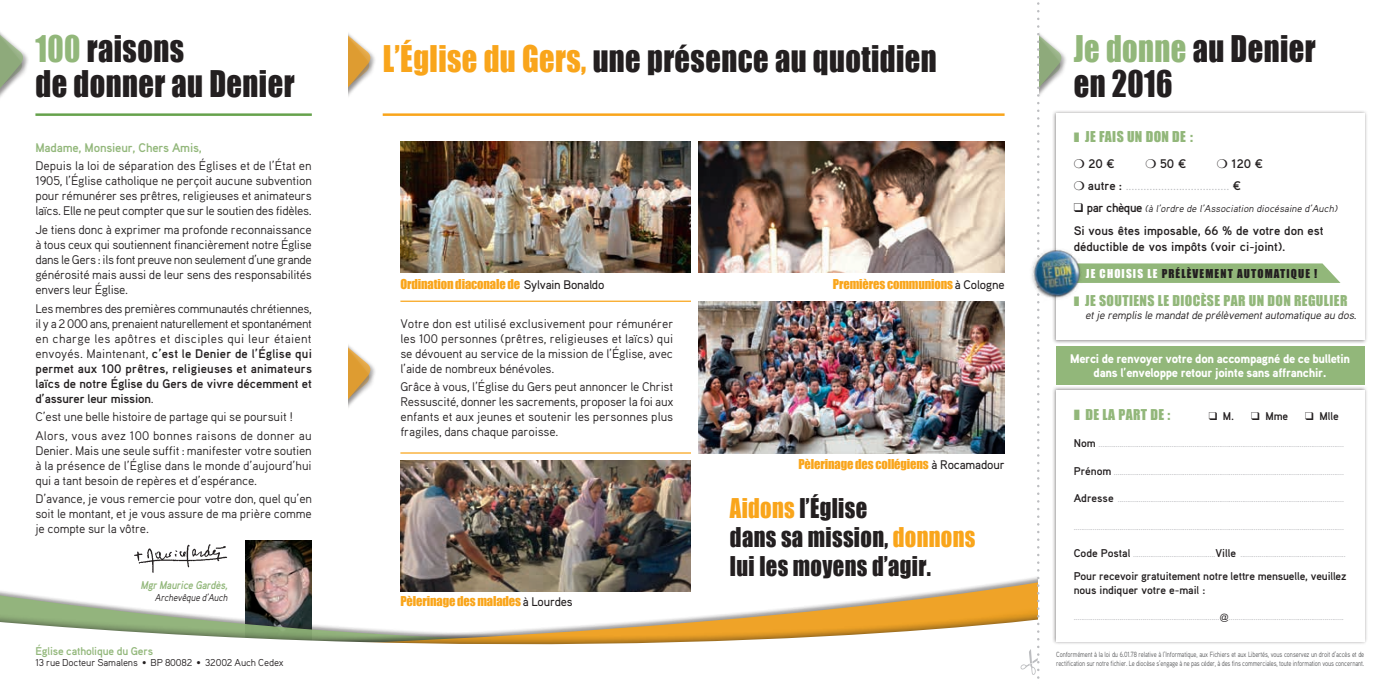
<style>
.page{position:relative;width:1382px;height:684px;background:#fff}
.page>*{position:absolute;margin:0;border:0;box-sizing:border-box;transform-origin:0 0}
.t1{font:33.75px/35px "Impact";letter-spacing:.015em;color:#231f20;scale:.9 1}
.t2{font:25px/28.8px "Impact";letter-spacing:.015em;color:#231f20;scale:.9 1}
.t3{font:13.75px "Impact";letter-spacing:.03em;color:#92b77a}
.t4{font:12.5px/15px "Aaux Pro";letter-spacing:-.015em;color:#231f20;text-align:justify}
.t5{font:12.5px "Impact";letter-spacing:-.01em;color:#f9a51b}
.t6{font:900 12.5px/13.8px "Aaux Pro";letter-spacing:-.025em;color:#fff;text-align:center}
.t7{font:700 12.5px/16.2px "Aaux Pro";color:#231f20}
.t8{font:12.5px/22.2px "Aaux Pro";color:#bcbdc0}
.t9{font:700 12.5px "Aaux Pro";letter-spacing:-.015em;color:#92b77a}
.t10{font:700 11.25px/13.8px "Aaux Pro";letter-spacing:-.01em;color:#231f20}
.t11{font:italic 11.25px "Aaux Pro";color:#231f20}
.t12{font:11.25px "Impact";letter-spacing:.1em;color:#231f20}
.t13{font:700 11.25px "Aaux Pro";letter-spacing:-.015em;color:#92b77a}
.t14{font:italic 700 11.25px "Aaux Pro";color:#92b77a;scale:.9 1}
.t15{font:italic 10px "Aaux Pro";color:#231f20}
.t16{font:10px "Aaux Pro";letter-spacing:-.015em;color:#231f20}
.t17{font:italic 10px "Aaux Pro";color:#231f20;scale:.9 1}
.t18{font:8.75px "Gill Sans Std";color:#bcbdc0}
.t19{font:7.5px/8.8px "Aaux Pro";letter-spacing:-.02em;color:#57585a;scale:.8 1}
.s1{color:#92b77a}
.s2{font-weight:700}
.s3{color:#f9a51b}
.s4{font-family:"Aaux Pro";font-weight:500;color:#231f20}
.s5{font-weight:700;color:#231f20}
.s6{font-weight:700;font-style:normal;font-size:12.5px}
.s7{color:#fff}
.s8{font-family:"Aaux Pro";font-weight:700;font-size:11.25px;color:#231f20}
.s9{color:#231f20}
</style>
<div class="page">
<svg style="left:348px;top:345px;width:26px;height:63px"></svg>
<img style="left:245px;top:540px;width:67px;height:33px">
<div style="left:0;top:573px;width:1058px;height:111px;background:#231f20;opacity:.45"></div>
<svg style="left:0;top:579px;width:960px;height:30px"></svg>
<div style="left:0;top:609px;width:1064px;height:75px;background:#231f20;opacity:.75"></div>
<svg style="left:0;top:617px;width:960px;height:67px"></svg>
<img style="left:400px;top:461px;width:291px;height:131px">
<img style="left:134px;top:544px;width:94px;height:28px">
<svg style="left:348px;top:33px;width:26px;height:63px"></svg>
<hr style="left:35px;top:113px;width:277px;height:3px;background:#66a24c">
<hr style="left:383px;top:113px;width:622px;height:3px;background:#f9a51b">
<div style="left:0;top:6px;width:29px;height:104px;background:#231f20;opacity:.35"></div>
<svg style="left:0;top:6px;width:26px;height:102px"></svg>
<img style="left:400px;top:142px;width:291px;height:131px">
<img style="left:698px;top:142px;width:262px;height:131px">
<img style="left:698px;top:301px;width:262px;height:152px">
<div style="left:1056px;top:345px;width:308px;height:39px;background:#92b77a"></div>
<hr style="left:400px;top:301px;width:291px;height:1px;background:#f9a51b">
<hr style="left:400px;top:452px;width:291px;height:2px;background:#f9a51b">
<svg style="left:960px;top:2px;width:380px;height:682px"></svg>
<h1 class="t1" style="left:35px;top:30px;width:289px"><span class="s1">100</span> raisons<br>de donner au Denier</h1>
<p class="t9" style="left:35px;top:139px;width:168px">Madame, Monsieur, Chers Amis,</p>
<p class="t4" style="left:35px;top:158px;width:278px">Depuis la loi de séparation des Églises et de l’État en 1905, l’Église catholique ne perçoit aucune subvention pour rémunérer ses prêtres, religieuses et animateurs laïcs. Elle ne peut compter que sur le soutien des fidèles.</p>
<p class="t4" style="left:35px;top:222px;width:278px">Je tiens donc à exprimer ma profonde reconnaissance à tous ceux qui soutiennent financièrement notre Église dans le Gers : ils font preuve non seulement d’une grande générosité mais aussi de leur sens des responsabilités envers leur Église.</p>
<p class="t4" style="left:35px;top:300px;width:278px">Les membres des premières communautés chrétiennes, il y a 2 000 ans, prenaient naturellement et spontanément en charge les apôtres et disciples qui leur étaient envoyés. Maintenant, <span class="s2">c’est le Denier de l’Église qui permet aux 100 prêtres, religieuses et animateurs laïcs de notre Église du Gers de vivre décemment et d’assurer leur mission</span>.</p>
<p class="t4" style="left:35px;top:407px;width:278px;line-height:18.5px">C’est une belle histoire de partage qui se poursuit !<br>Alors, vous avez 100 bonnes raisons de donner au</p>
<p class="t4" style="left:35px;top:442px;width:278px">Denier. Mais une seule suffit : manifester votre soutien à la présence de l’Église dans le monde d’aujourd’hui qui a tant besoin de repères et d’espérance.</p>
<p class="t4" style="left:35px;top:491px;width:278px">D’avance, je vous remercie pour votre don, quel qu’en soit le montant, et je vous assure de ma prière comme je compte sur la vôtre.</p>
<p class="t14" style="left:140px;top:577px;width:101px">MgrMaurice Gardès,</p>
<p class="t17" style="left:155px;top:591px;width:85px">Archevêque d’Auch</p>
<p class="t13" style="left:35px;top:643px;width:119px">Église catholique du Gers</p>
<p class="t16" style="left:35px;top:656px;width:250px">13 rue Docteur Samalens • BP 80082 • 32002 Auch Cedex</p>
<h1 class="t1" style="left:383px;top:40px;width:617px"><span class="s3">L’Église du Gers,</span> une présence au quotidien</h1>
<p class="t5" style="left:400px;top:274px;width:206px">Ordination diaconale de <span class="s4">Sylvain Bonaldo</span></p>
<p class="t4" style="left:400px;top:316px;width:274px">Votre don est utilisé exclusivement pour rémunérer les 100 personnes (prêtres, religieuses et laïcs) qui se dévouent au service de la mission de l’Église, avec l’aide de nombreux bénévoles.</p>
<p class="t4" style="left:400px;top:379px;width:274px">Grâce à vous, l’Église du Gers peut annoncer le Christ Ressuscité, donner les sacrements, proposer la foi aux enfants et aux jeunes et soutenir les personnes plus fragiles, dans chaque paroisse.</p>
<p class="t5" style="left:400px;top:591px;width:174px">Pèlerinage des malades <span class="s4">à Lourdes</span></p>
<p class="t5" style="left:833px;top:274px;width:173px">Premières communions <span class="s4">à Cologne</span></p>
<p class="t5" style="left:798px;top:455px;width:208px">Pèlerinage des collégiens <span class="s4">à Rocamadour</span></p>
<h2 class="t2" style="left:730px;top:493px;width:274px"><span class="s3">Aidons</span> l’Église<br>dans sa mission, <span class="s3">donnons </span>lui les moyens d’agir.</h2>
<h1 class="t1" style="left:1074px;top:30px;width:270px"><span class="s1">Je donne</span> au Denier en 2016</h1>
<p class="t3" style="left:1074px;top:126px;width:121px">❚ JE FAIS UN DON DE :</p>
<p class="t7" style="left:1088px;top:155px;width:29px">20 ¤</p>
<p class="t7" style="left:1160px;top:155px;width:28px">50 ¤</p>
<p class="t8" style="left:1088px;top:152px;width:177px;text-indent:144px"><span class="s5">120 ¤ autre :</span> ................................... <span class="s5">¤</span></p>
<p class="t15" style="left:1074px;top:203px;width:267px">❑ <span class="s6">pa r c h èq u e</span> (à l’ordre de l’Association diocésaine d’Auch)</p>
<p class="t7" style="left:1074px;top:222px;width:251px">Si vous êtes imposable, 66 % de votre don est déductible de vos impôts (voir ci-joint).</p>
<p class="t12" style="left:1086px;top:265px;width:233px"><span class="s7">JE CHOISIS LE</span> PRÉLÈVEMENT AUTOMATIQUE !</p>
<p class="t3" style="left:1074px;top:290px;width:275px">❚ JE SOUTIENS LE DIOCÈSE PAR UN DON REGULIER</p>
<p class="t11" style="left:1085px;top:308px;width:275px">etje remplis le mandatde prélèvementautomatique au dos.</p>
<p class="t6" style="left:1070px;top:351px;width:281px">Merci de renvoyer votre don accompagné de ce bulletin dans l’enveloppe retour jointe sans affranchir.</p>
<p class="t3" style="left:1074px;top:404px;width:98px">❚ DE LA PART DE :</p>
<p class="t10" style="left:1209px;top:408px;width:27px">❑ M.</p>
<p class="t10" style="left:1251px;top:408px;width:39px">❑ Mme</p>
<p class="t10" style="left:1305px;top:408px;width:35px">❑ Mlle</p>
<p class="t18" style="left:1074px;top:439px;width:272px"><span class="s8">Nom</span> ................................................................................................................................</p>
<p class="t18" style="left:1074px;top:467px;width:272px"><span class="s8">Prénom</span> ........................................................................................................................</p>
<p class="t18" style="left:1074px;top:494px;width:272px"><span class="s8">Adresse</span> ......................................................................................................................</p>
<p class="t18" style="left:1074px;top:522px;width:272px">.............................................................................................................................................</p>
<p class="t18" style="left:1074px;top:549px;width:274px"><span class="s8">Code Postal</span> ...........................................<span class="s8">Ville</span> .......................................................</p>
<p class="t10" style="left:1074px;top:569px;width:274px">Pour recevoir gratuitement notre lettre mensuelle, veuillez nous indiquer votre e-mail :</p>
<p class="t18" style="left:1074px;top:612px;width:272px">............................................................................<span class="s9">@</span>............................................................</p>
<p class="t19" style="left:1056px;top:650px;width:387px">Conformément à la loi du 6.01.78 relative à l’Informatique, aux Fichiers et aux Libertés, vous conservez un droit d’accès et de rectification sur notre fichier. Le diocèse s’engage à ne pas céder, à des fins commerciales, toute information vous concernant.</p>
</div>
